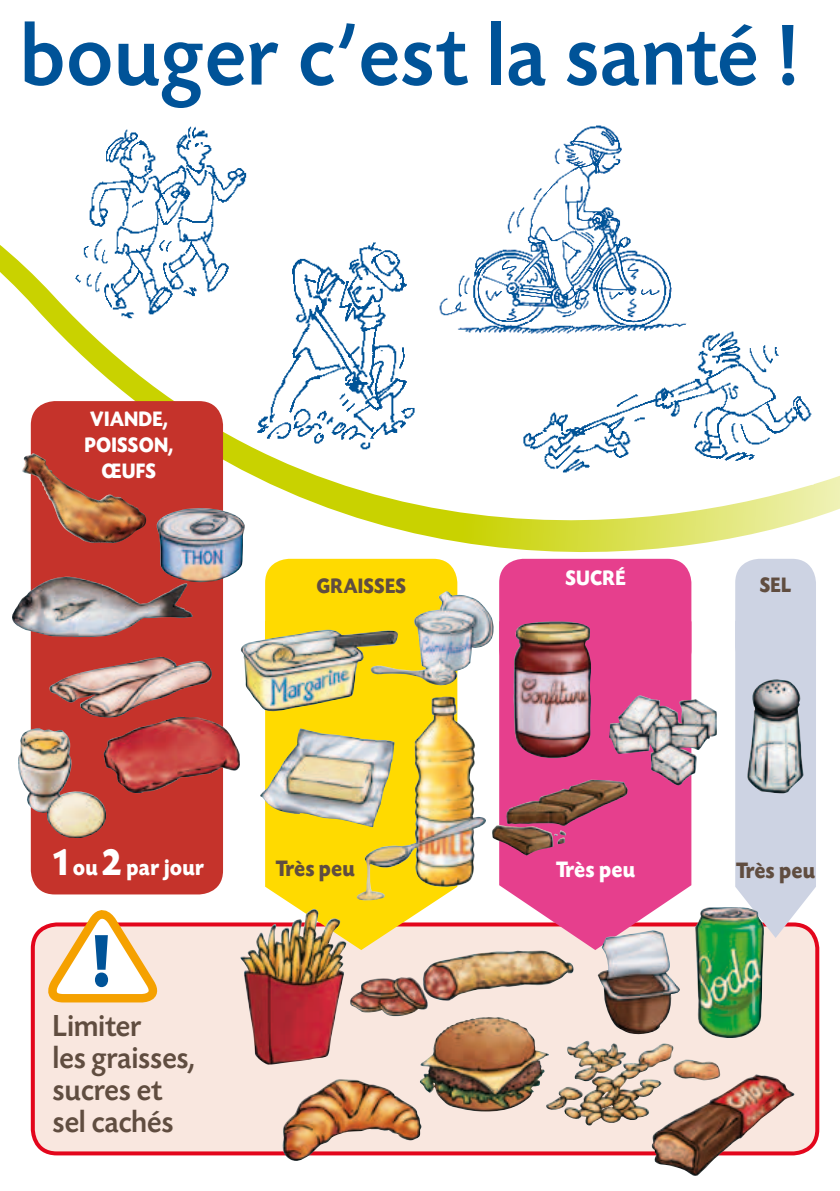
<style>
.page{position:relative;width:840px;height:1191px;background:#fff}
.page>*{position:absolute;margin:0;border:0;box-sizing:border-box;transform-origin:0 0}
.t1{font:500 90.8px "Today SH";letter-spacing:.04em;color:#005398;scale:.95 1}
.t2{font:500 32px/32px "Today SH";letter-spacing:.03em;color:#604d40;scale:.95 1}
.t3{font:700 23.4px "Today SH";letter-spacing:.04em;color:#fff;scale:.9 1}
.t4{font:700 23.4px "Today SH";letter-spacing:.04em;color:#604d40;scale:.9 1}
.t5{font:700 22px/26px "Today SH";letter-spacing:.04em;color:#fff;text-align:center;scale:.9 1}
.t6{font:700 22px "Today SH";letter-spacing:.04em;color:#604d40;scale:.9 1}
.s1{font-size:40.2px}
</style>
<div class="page">
<div style="left:33px;top:924px;width:783px;height:229px;background:#f9e7df;border-radius:24px"></div>
<div style="left:31px;top:922px;width:787px;height:233px;border:4px solid #e3061c;border-radius:24px"></div>
<img style="left:350px;top:950px;width:224px;height:67px">
<img style="left:281px;top:1079px;width:140px;height:82px">
<img style="left:650px;top:1074px;width:143px;height:102px">
<img style="left:419px;top:1017px;width:129px;height:95px">
<img style="left:562px;top:1040px;width:158px;height:85px">
<svg style="left:43px;top:910px;width:116px;height:93px"></svg>
<svg style="left:0;top:245px;width:839px;height:350px"></svg>
<img style="left:511px;top:322px;width:312px;height:162px">
<img style="left:432px;top:125px;width:259px;height:220px">
<img style="left:238px;top:242px;width:191px;height:214px">
<img style="left:52px;top:126px;width:197px;height:197px">
<div style="left:31px;top:401px;width:192px;height:493px;background:#c5332b;border-radius:24px"></div>
<div style="left:265px;top:559px;width:192px;height:132px;background:#ffda00;border-radius:24px"></div>
<div style="left:499px;top:559px;width:192px;height:115px;background:#e63f8d;border-radius:24px"></div>
<div style="left:734px;top:559px;width:81px;height:111px;background:#cdd3e3;border-radius:24px"></div>
<svg style="left:265px;top:686px;width:192px;height:264px;fill:#ffda00"></svg>
<svg style="left:499px;top:621px;width:192px;height:329px;fill:#e63f8d"></svg>
<svg style="left:734px;top:621px;width:81px;height:317px"></svg>
<img style="left:18px;top:728px;width:89px;height:110px">
<img style="left:492px;top:779px;width:135px;height:76px">
<img style="left:355px;top:696px;width:131px;height:206px">
<img style="left:49px;top:657px;width:163px;height:60px">
<img style="left:240px;top:629px;width:159px;height:83px">
<img style="left:10px;top:577px;width:183px;height:60px">
<img style="left:609px;top:695px;width:107px;height:91px">
<img style="left:103px;top:717px;width:137px;height:77px">
<img style="left:746px;top:679px;width:57px;height:115px">
<img style="left:260px;top:728px;width:134px;height:99px">
<img style="left:513px;top:621px;width:79px;height:140px">
<img style="left:370px;top:591px;width:123px;height:95px">
<img style="left:155px;top:508px;width:91px;height:76px">
<img style="left:22px;top:453px;width:124px;height:90px">
<img style="left:597px;top:930px;width:82px;height:105px">
<img style="left:240px;top:908px;width:106px;height:157px">
<img style="left:694px;top:907px;width:69px;height:131px">
<h1 class="t1" style="left:22px;top:8px;width:815px">bouger c’est la santé !</h1>
<p class="t5" style="left:85px;top:406px;width:99px">VIANDE,<br>POISSON,<br>ŒUFS</p>
<p class="t6" style="left:317px;top:574px;width:100px">GRAISSES</p>
<p class="t5" style="left:565px;top:566px;width:68px">SUCRÉ</p>
<p class="t6" style="left:759px;top:573px;width:36px">SEL</p>
<p class="t3" style="left:54px;top:855px;width:168px"><span class="s1">1</span> OU <span class="s1">2</span> PAR JOUR</p>
<p class="t4" style="left:276px;top:856px;width:89px">TRÈS PEU</p>
<p class="t3" style="left:555px;top:857px;width:89px">TRÈS PEU</p>
<p class="t4" style="left:735px;top:858px;width:89px">TRÈS PEU</p>
<p class="t2" style="left:53px;top:1010px;width:150px">Limiter<br>les graisses, sucres et sel cachés</p>
</div>
